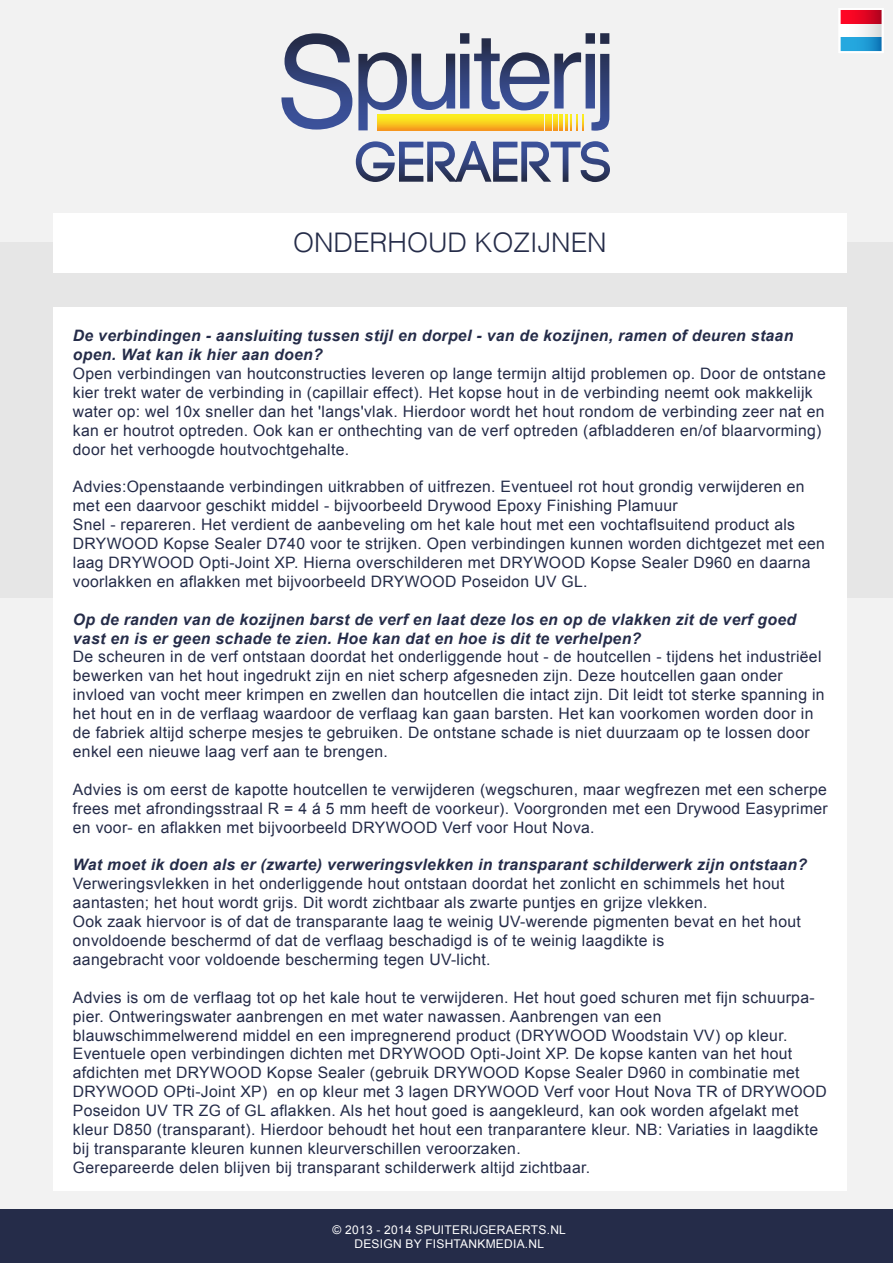
<style>
.page{position:relative;width:893px;height:1263px;background:#fff}
.page>*{position:absolute;margin:0;border:0;box-sizing:border-box;transform-origin:0 0}
.t1{font:300 27px "Helvetica";color:#252c49}
.t2{font:15.75px/18.9px "Arial";letter-spacing:.02em;color:#252c49}
.t3{font:italic 700 15.75px/18.9px "Arial";letter-spacing:.02em;color:#252c49}
.t4{font:12px/14.4px "Arial";letter-spacing:.02em;color:#fff;text-align:center}
</style>
<div class="page">
<div style="left:0;top:0;width:893px;height:245px;background:#f2f2f2"></div>
<svg style="left:839px;top:8px;width:45px;height:45px"></svg>
<div style="left:0;top:242px;width:893px;height:419px;background:#e6e6e6"></div>
<div style="left:0;top:598px;width:893px;height:612px;background:#f2f2f2"></div>
<div style="left:0;top:1210px;width:893px;height:53px;background:#252c49"></div>
<div style="left:53px;top:213px;width:794px;height:60px;background:#fff"></div>
<div style="left:53px;top:308px;width:794px;height:883px;background:#fff"></div>
<svg style="left:281px;top:33px;width:71px;height:97px"></svg>
<svg style="left:356px;top:141px;width:254px;height:41px"></svg>
<svg style="left:358px;top:33px;width:251px;height:98px"></svg>
<h1 class="t1" style="left:293px;top:219px;width:315px">ONDERHOUD KOZIJNEN</h1>
<p class="t3" style="left:73px;top:327px;width:722px">De verbindingen - aansluiting tussen stijl en dorpel - van de kozijnen, ramen of deuren staan open. Wat kan ik hier aan doen?</p>
<p class="t2" style="left:73px;top:364px;width:754px">Open verbindingen van houtconstructies leveren op lange termijn altijd problemen op. Door de ontstane kier trekt water de verbinding in (capillair effect). Het kopse hout in de verbinding neemt ook makkelijk water op: wel 10x sneller dan het 'langs'vlak. Hierdoor wordt het hout rondom de verbinding zeer nat en kan er houtrot optreden. Ook kan er onthechting van de verf optreden (afbladderen en/of blaarvorming) door het verhoogde houtvochtgehalte.</p>
<p class="t2" style="left:73px;top:477px;width:754px">Advies:Openstaande verbindingen uitkrabben of uitfrezen. Eventueel rot hout grondig verwijderen en met een daarvoor geschikt middel - bijvoorbeeld Drywood Epoxy Finishing Plamuur<br>Snel - repareren. Het verdient de aanbeveling om het kale hout met een vochtaflsuitend product als DRYWOOD Kopse Sealer D740 voor te strijken. Open verbindingen kunnen worden dichtgezet met een laag DRYWOOD Opti-Joint XP. Hierna overschilderen met DRYWOOD Kopse Sealer D960 en daarna voorlakken en aflakken met bijvoorbeeld DRYWOOD Poseidon UV GL.</p>
<p class="t3" style="left:73px;top:610px;width:725px">Op de randen van de kozijnen barst de verf en laat deze los en op de vlakken zit de verf goed vast en is er geen schade te zien. Hoe kan dat en hoe is dit te verhelpen?</p>
<p class="t2" style="left:73px;top:648px;width:753px">De scheuren in de verf ontstaan doordat het onderliggende hout - de houtcellen - tijdens het industriëel bewerken van het hout ingedrukt zijn en niet scherp afgesneden zijn. Deze houtcellen gaan onder invloed van vocht meer krimpen en zwellen dan houtcellen die intact zijn. Dit leidt tot sterke spanning in het hout en in de verflaag waardoor de verflaag kan gaan barsten. Het kan voorkomen worden door in de fabriek altijd scherpe mesjes te gebruiken. De ontstane schade is niet duurzaam op te lossen door enkel een nieuwe laag verf aan te brengen.</p>
<p class="t2" style="left:73px;top:780px;width:756px;text-align:justify">Advies is om eerst de kapotte houtcellen te verwijderen (wegschuren, maar wegfrezen met een scherpe frees met afrondingsstraal R = 4 á 5 mm heeft de voorkeur). Voorgronden met een Drywood Easyprimer en voor- en aflakken met bijvoorbeeld DRYWOOD Verf voor Hout Nova.</p>
<p class="t3" style="left:73px;top:856px;width:736px">Wat moet ik doen als er (zwarte) verweringsvlekken in transparant schilderwerk zijn ontstaan?</p>
<p class="t2" style="left:73px;top:874px;width:729px">Verweringsvlekken in het onderliggende hout ontstaan doordat het zonlicht en schimmels het hout aantasten; het hout wordt grijs. Dit wordt zichtbaar als zwarte puntjes en grijze vlekken.<br>Ook zaak hiervoor is of dat de transparante laag te weinig UV-werende pigmenten bevat en het hout onvoldoende beschermd of dat de verflaag beschadigd is of te weinig laagdikte is<br>aangebracht voor voldoende bescherming tegen UV-licht.</p>
<p class="t2" style="left:73px;top:988px;width:755px">Advies is om de verflaag tot op het kale hout te verwijderen. Het hout goed schuren met fijn schuurpa&shy;pier. Ontweringswater aanbrengen en met water nawassen. Aanbrengen van een blauwschimmelwerend middel en een impregnerend product (DRYWOOD Woodstain VV) op kleur.<br>Eventuele open verbindingen dichten met DRYWOOD Opti-Joint XP. De kopse kanten van het hout afdichten met DRYWOOD Kopse Sealer (gebruik DRYWOOD Kopse Sealer D960 in combinatie met DRYWOOD OPti-Joint XP) en op kleur met 3 lagen DRYWOOD Verf voor Hout Nova TR of DRYWOOD Poseidon UV TR ZG of GL aflakken. Als het hout goed is aangekleurd, kan ook worden afgelakt met kleur D850 (transparant). Hierdoor behoudt het hout een tranparantere kleur. NB: Variaties in laagdikte bij transparante kleuren kunnen kleurverschillen veroorzaken.<br>Gerepareerde delen blijven bij transparant schilderwerk altijd zichtbaar.</p>
<p class="t4" style="left:333px;top:1223px;width:235px">© 2013 - 2014 SPUITERIJGERAERTS.NL<br>DESIGN BY FISHTANKMEDIA.NL</p>
</div>
